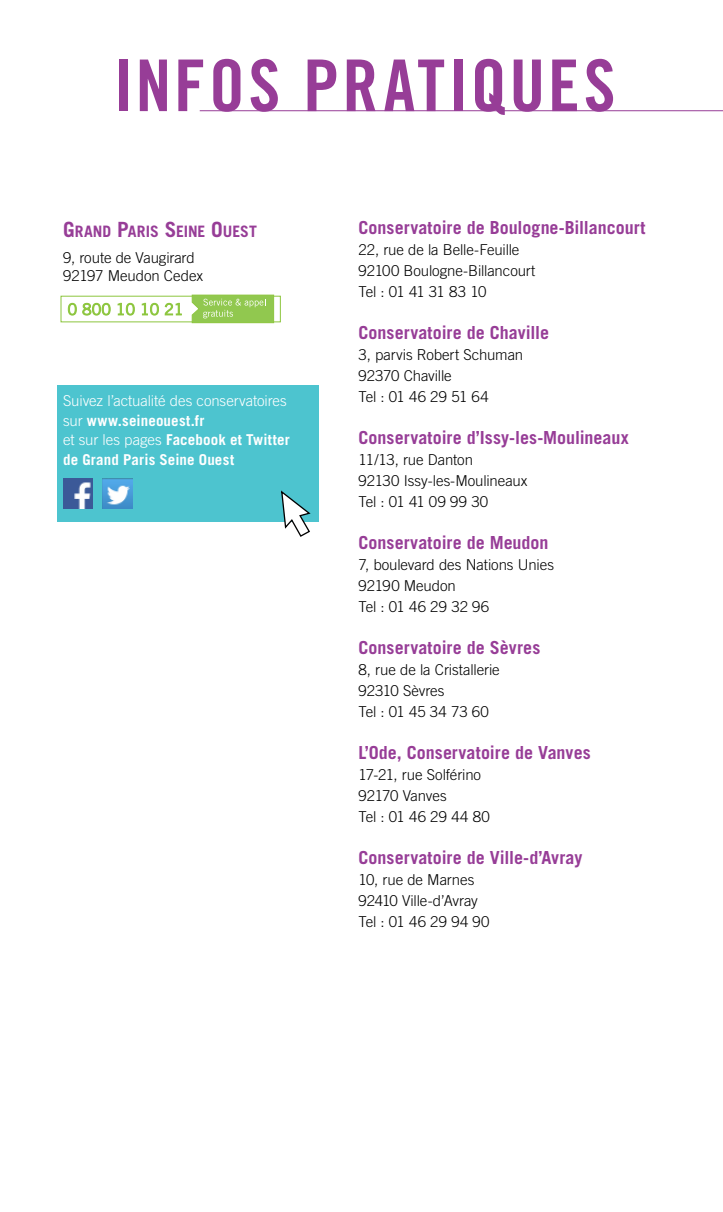
<style>
.page{position:relative;width:723px;height:1212px;background:#fff}
.page>*{position:absolute;margin:0;border:0;box-sizing:border-box;transform-origin:0 0}
.t1{font:71.4px "Trade Gothic LT Std Bd Cn 20";letter-spacing:.045em;color:#973d97}
.t2{font:700 18px "Trade Gothic LT Std";color:#973d97}
.t3{font:700 15.75px "Trade Gothic LT Std";color:#973d97}
.t4{font:300 15px/21px "Trade Gothic LT Std";letter-spacing:-.005em;color:#000}
.t5{font:700 15px/19.5px "Trade Gothic LT Std";letter-spacing:.01em;color:#fff}
.s1{font-size:21px}
.s2{font-weight:300}
</style>
<div class="page">
<div style="left:57px;top:385px;width:261px;height:136px;background:#4dc4cf"></div>
<hr style="left:200px;top:110px;width:523px;height:1px;background:#973d97">
<div style="left:61px;top:296px;width:220px;height:26px;border:1px solid #8dc63f"></div>
<svg style="left:67px;top:303px;width:44px;height:13px"></svg>
<svg style="left:117px;top:303px;width:18px;height:13px"></svg>
<svg style="left:141px;top:303px;width:41px;height:13px"></svg>
<svg style="left:191px;top:295px;width:83px;height:28px;background:#9bcd5f"></svg>
<img style="left:63px;top:479px;width:30px;height:30px">
<img style="left:102px;top:479px;width:30px;height:30px">
<svg style="left:280px;top:490px;width:32px;height:47px"></svg>
<h1 class="t1" style="left:113px;top:42px;width:503px">INFOS PRATIQUES</h1>
<p class="t3" style="left:63px;top:221px;width:195px"><span class="s1">G</span>RAND <span class="s1">P</span>ARIS <span class="s1">S</span>EINE <span class="s1">O</span>UEST</p>
<p class="t4" style="left:63px;top:249px;width:141px;line-height:18px">9, route de Vaugirard<br>92197 Meudon Cedex</p>
<p class="t5" style="left:63px;top:391px;width:228px"><span class="s2">Suivez l’actualité des conservatoires sur</span> www.seineouest.fr<br><span class="s2">et sur les pages</span> Facebook et Twitter de Grand Paris Seine Ouest</p>
<p class="t2" style="left:358px;top:216px;width:288px">Conservatoire de Boulogne-Billancourt</p>
<p class="t4" style="left:358px;top:239px;width:178px">22, rue de la Belle-Feuille<br>92100 Boulogne-Billancourt<br>Tel : 01 41 31 83 10</p>
<p class="t2" style="left:358px;top:321px;width:192px">Conservatoire de Chaville</p>
<p class="t4" style="left:358px;top:344px;width:166px">3, parvis Robert Schuman<br>92370 Chaville<br>Tel : 01 46 29 51 64</p>
<p class="t2" style="left:358px;top:426px;width:272px">Conservatoire d’Issy-les-Moulineaux</p>
<p class="t4" style="left:358px;top:449px;width:171px">11/13, rue Danton<br>92130 Issy-les-Moulineaux<br>Tel : 01 41 09 99 30</p>
<p class="t2" style="left:358px;top:531px;width:192px">Conservatoire de Meudon</p>
<p class="t4" style="left:358px;top:554px;width:197px">7, boulevard des Nations Unies<br>92190 Meudon<br>Tel : 01 46 29 32 96</p>
<p class="t2" style="left:358px;top:636px;width:183px">Conservatoire de Sèvres</p>
<p class="t4" style="left:358px;top:659px;width:143px">8, rue de la Cristallerie<br>92310 Sèvres<br>Tel : 01 45 34 73 60</p>
<p class="t2" style="left:358px;top:741px;width:234px">L’Ode, Conservatoire de Vanves</p>
<p class="t4" style="left:358px;top:764px;width:133px">17-21, rue Solférino<br>92170 Vanves<br>Tel : 01 46 29 44 80</p>
<p class="t2" style="left:358px;top:846px;width:226px">Conservatoire de Ville-d’Avray</p>
<p class="t4" style="left:358px;top:869px;width:133px">10, rue de Marnes<br>92410 Ville-d’Avray<br>Tel : 01 46 29 94 90</p>
</div>
